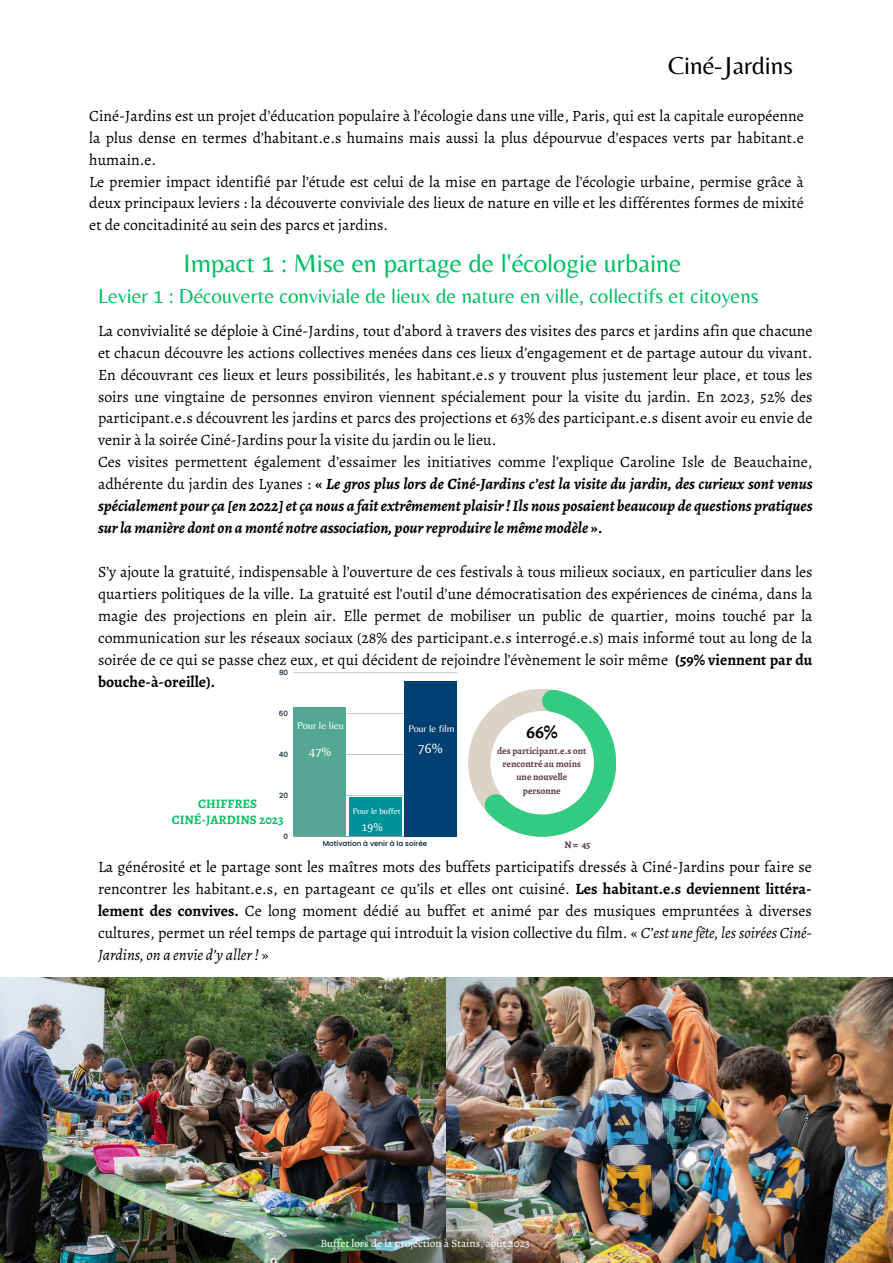
<style>
.page{position:relative;width:893px;height:1263px;background:#fff}
.page>*{position:absolute;margin:0;border:0;box-sizing:border-box;transform-origin:0 0}
.t1{font:26.25px "Belleza";color:#00bf63}
.t2{font:25.5px "Belleza";color:#000}
.t3{font:21px "Belleza";color:#00bf63}
.t4{font:700 19.2px "Alegreya";color:#000}
.t5{font:15.75px/21.9px "Alegreya";color:#000}
.t6{font:13.8px "Belleza";color:#fff}
.t7{font:700 12.9px/15.4px "Alegreya";color:#00bf63;text-align:center}
.t8{font:12.45px "Belleza";color:#fff}
.t9{font:11.7px "Belleza";color:#fff}
.t10{font:11.25px "Alegreya";color:#fff}
.t11{font:10.43px "Belleza";color:#fff}
.t12{font:9.98px "Belleza";color:#fff}
.t13{font:700 9.82px "Alegreya";color:#5b3b41}
.t14{font:700 9.6px/13.4px "Alegreya";color:#5b3b41;text-align:center}
.t15{font:8.77px "Belleza";color:#fff}
.t16{font:500 7.2px "Poppins";color:#062032}
.s1{font-weight:700}
.s2{font-weight:700;font-style:italic}
.s3{font-style:italic}
</style>
<div class="page">
<hr style="left:293px;top:795px;width:164px;height:1px;background:#062032">
<hr style="left:293px;top:754px;width:164px;height:1px;background:#062032">
<hr style="left:293px;top:713px;width:164px;height:1px;background:#062032">
<hr style="left:293px;top:672px;width:164px;height:1px;background:#062032">
<hr style="left:293px;top:836px;width:164px;height:1px;background:#062032">
<div style="left:293px;top:707px;width:53px;height:129px;background:#53a793"></div>
<div style="left:349px;top:797px;width:53px;height:39px;background:#009299"></div>
<div style="left:404px;top:681px;width:53px;height:155px;background:#003f72"></div>
<svg style="left:468px;top:689px;width:148px;height:148px"></svg>
<img style="left:0;top:977px;width:446px;height:286px">
<img style="left:446px;top:977px;width:447px;height:286px">
<h2 class="t2" style="left:668px;top:50px;width:126px">Ciné-Jardins</h2>
<p class="t5" style="left:89px;top:104px;width:716px">Ciné-Jardins est un projet d’éducation populaire à l’écologie dans une ville, Paris, qui est la capitale européenne la plus dense en termes d’habitant.e.s humains mais aussi la plus dépourvue d’espaces verts par habitant.e humain.e.<br>Le premier impact identifié par l’étude est celui de la mise en partage de l’écologie urbaine, permise grâce à deux principaux leviers : la découverte conviviale des lieux de nature en ville et les différentes formes de mixité et de concitadinité au sein des parcs et jardins.</p>
<h1 class="t1" style="left:184px;top:248px;width:499px">Impact 1 : Mise en partage de l'écologie urbaine</h1>
<h3 class="t3" style="left:98px;top:283px;width:662px">Levier 1 : Découverte conviviale de lieux de nature en ville, collectifs et citoyens</h3>
<p class="t5" style="left:98px;top:319px;width:716px">La convivialité se déploie à Ciné-Jardins, tout d’abord à travers des visites des parcs et jardins afin que chacune et chacun découvre les actions collectives menées dans ces lieux d’engagement et de partage autour du vivant.<br>En découvrant ces lieux et leurs possibilités, les habitant.e.s y trouvent plus justement leur place, et tous les soirs une vingtaine de personnes environ viennent spécialement pour la visite du jardin. En 2023, 52% des participant.e.s découvrent les jardins et parcs des projections et 63% des participant.e.s disent avoir eu envie de venir à la soirée Ciné-Jardins pour la visite du jardin ou le lieu.<br>Ces visites permettent également d’essaimer les initiatives comme l’explique Caroline Isle de Beauchaine, adhérente du jardin des Lyanes : <span class="s1">«</span> <span class="s2">Le gros plus lors de Ciné-Jardins c’est la visite du jardin, des curieux sont venus spécialement pour ça [en 2022] et ça nous a fait extrêmement plaisir ! Ils nous posaient beaucoup de questions pratiques surlamanière dont on amonté notre association, pourreproduirelemêmemodèle</span> <span class="s1">».</span></p>
<p class="t5" style="left:98px;top:561px;width:716px;text-align:justify">S’y ajoute la gratuité, indispensable à l’ouverture de ces festivals à tous milieux sociaux, en particulier dans les quartiers politiques de la ville. La gratuité est l’outil d’une démocratisation des expériences de cinéma, dans la magie des projections en plein air. Elle permet de mobiliser un public de quartier, moins touché par la communication sur les réseaux sociaux (28% des participant.e.s interrogé.e.s) mais informé tout au long de la soirée de ce qui se passe chez eux, et qui décident de rejoindre l’évènement le soir même <span class="s1">(59% viennent par du bouche-à-oreille).</span></p>
<p class="t16" style="left:279px;top:668px;width:11px">80</p>
<p class="t16" style="left:279px;top:709px;width:11px">60</p>
<p class="t16" style="left:279px;top:749px;width:11px">40</p>
<p class="t11" style="left:297px;top:719px;width:48px">Pour le lieu</p>
<p class="t12" style="left:408px;top:723px;width:48px">Pour le film</p>
<p class="t8" style="left:309px;top:745px;width:24px">47%</p>
<p class="t6" style="left:418px;top:740px;width:26px">76%</p>
<p class="t16" style="left:279px;top:790px;width:10px">20</p>
<p class="t7" style="left:172px;top:796px;width:113px">CHIFFRES<br>CINÉ-JARDINS 2023</p>
<p class="t16" style="left:283px;top:831px;width:6px">0</p>
<p class="t15" style="left:353px;top:806px;width:50px">Pour le buffet</p>
<p class="t9" style="left:362px;top:820px;width:23px">19%</p>
<p class="t16" style="left:323px;top:838px;width:106px">Motivation à venir à la soirée</p>
<p class="t4" style="left:526px;top:718px;width:33px">66%</p>
<p class="t14" style="left:497px;top:744px;width:91px">des participant.e.s ont rencontré au moins une nouvelle personne</p>
<p class="t13" style="left:564px;top:838px;width:28px">N= 45</p>
<p class="t5" style="left:98px;top:856px;width:715px;text-align:justify">La générosité et le partage sont les maîtres mots des buffets participatifs dressés à Ciné-Jardins pour faire se rencontrer les habitant.e.s, en partageant ce qu’ils et elles ont cuisiné. <span class="s1">Les habitant.e.s deviennent littéra&shy;lement des convives.</span> Ce long moment dédié au buffet et animé par des musiques empruntées à diverses cultures, permet un réel temps de partage qui introduit la vision collective du film. « <span class="s3">C’est unefête, les soirées Ciné-Jardins, on a envie d’y aller !</span> »</p>
<p class="t10" style="left:320px;top:1235px;width:211px">Buffet lors de la projection à Stains, août 2023</p>
</div>
